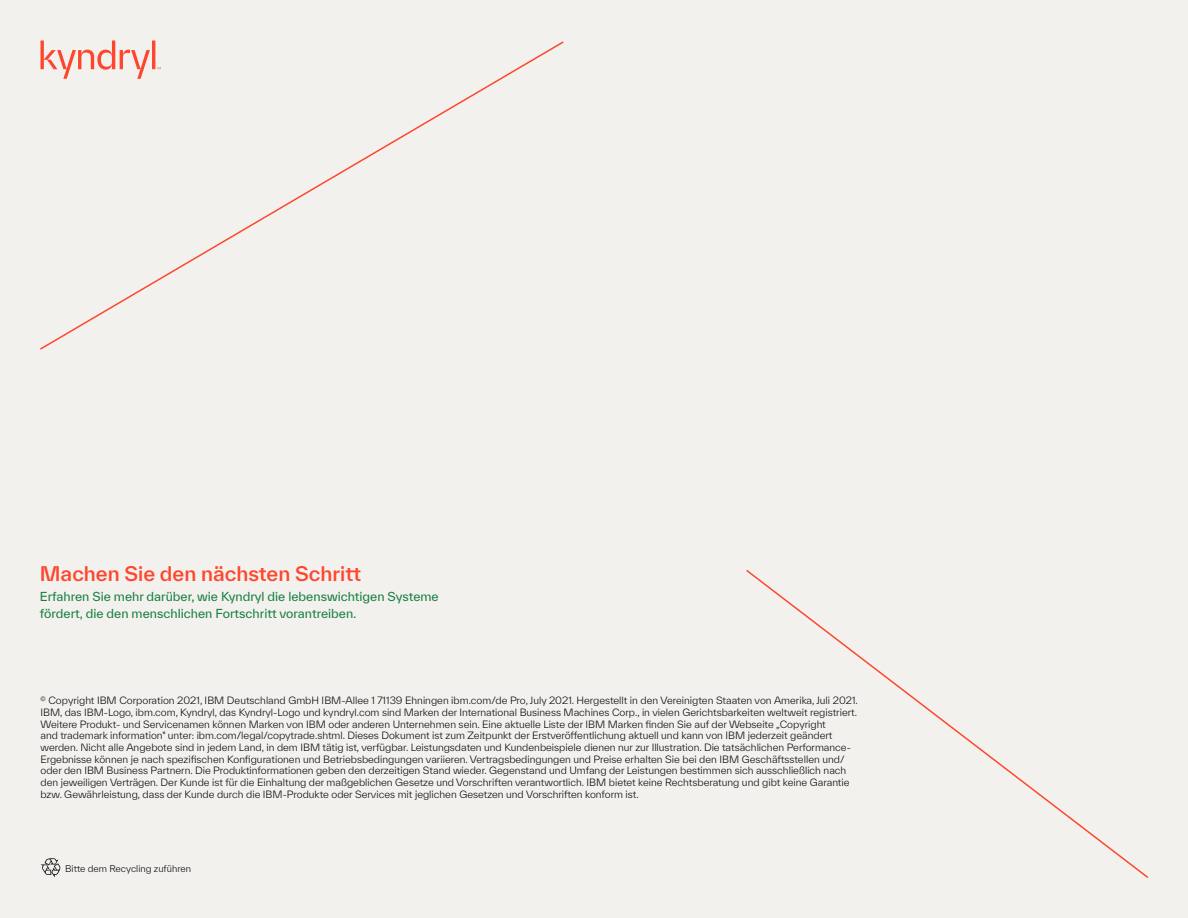
<style>
.page{position:relative;width:1188px;height:918px;background:#f2f1ee}
.page>*{position:absolute;margin:0;border:0;box-sizing:border-box;transform-origin:0 0}
.t1{font:500 19.5px "TWK Everett";color:#ff462d}
.t2{font:12px/17.2px "TWK Everett";color:#187e3f}
.t3{font:300 9.75px/11.7px "TWK Everett";color:#000}
.t4{font:300 9px "TWK Everett";color:#000}
</style>
<div class="page">
<svg style="left:40px;top:41px;width:524px;height:309px"></svg>
<svg style="left:746px;top:570px;width:403px;height:308px"></svg>
<svg style="left:40px;top:40px;width:121px;height:39px"></svg>
<svg style="left:41px;top:858px;width:20px;height:20px"></svg>
<h1 class="t1" style="left:40px;top:560px;width:323px">Machen Sie den nächsten Schritt</h1>
<p class="t2" style="left:40px;top:588px;width:400px">Erfahren Sie mehr darüber, wie Kyndryl die lebenswichtigen Systeme fördert, die den menschlichen Fortschritt vorantreiben.</p>
<p class="t3" style="left:40px;top:695px;width:819px"><sup>©</sup> Copyright IBM Corporation 2021, IBM Deutschland GmbH IBM-Allee 1 71139 Ehningen ibm.com/de Pro, July 2021. Hergestellt in den Vereinigten Staaten von Amerika, Juli 2021.<br>IBM, das IBM-Logo, ibm.com, Kyndryl, das Kyndryl-Logo und kyndryl.com sind Marken der International Business Machines Corp., in vielen Gerichtsbarkeiten weltweit registriert.<br>Weitere Produkt- und Servicenamen können Marken von IBM oder anderen Unternehmen sein. Eine aktuelle Liste der IBM Marken finden Sie auf der Webseite „Copyright<br>and trademark information" unter: ibm.com/legal/copytrade.shtml. Dieses Dokument ist zum Zeitpunkt der Erstveröffentlichung aktuell und kann von IBM jederzeit geändert werden. Nicht alle Angebote sind in jedem Land, in dem IBM tätig ist, verfügbar. Leistungsdaten und Kundenbeispiele dienen nur zur Illustration. Die tatsächlichen Performance-Ergebnisse können je nach spezifischen Konfigurationen und Betriebsbedingungen variieren. Vertragsbedingungen und Preise erhalten Sie bei den IBM Geschäftsstellen und/ oder den IBM Business Partnern. Die Produktinformationen geben den derzeitigen Stand wieder. Gegenstand und Umfang der Leistungen bestimmen sich ausschließlich nach den jeweiligen Verträgen. Der Kunde ist für die Einhaltung der maßgeblichen Gesetze und Vorschriften verantwortlich. IBM bietet keine Rechtsberatung und gibt keine Garantie bzw. Gewährleistung, dass der Kunde durch die IBM-Produkte oder Services mit jeglichen Gesetzen und Vorschriften konform ist.</p>
<p class="t4" style="left:65px;top:862px;width:127px">Bitte dem Recycling zuführen</p>
</div>
